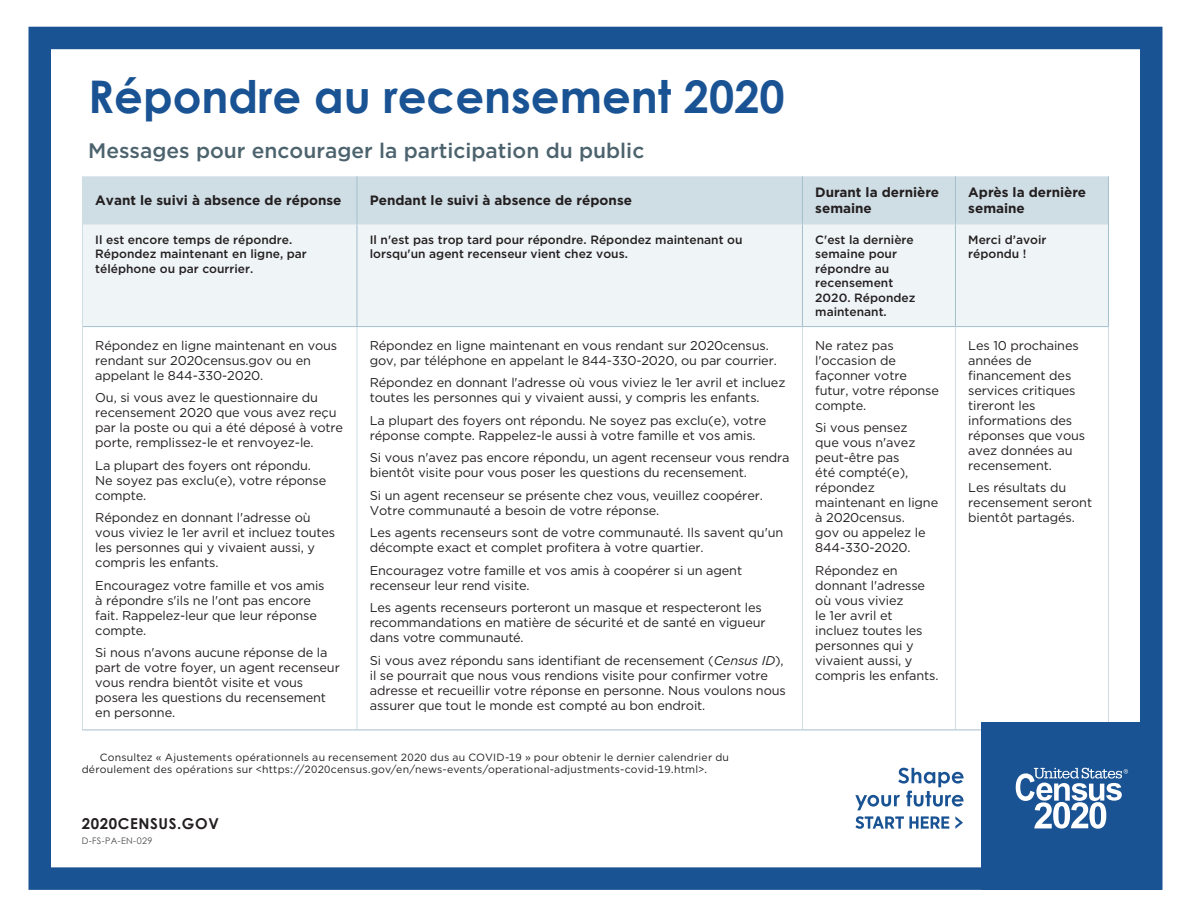
<style>
.page{position:relative;width:1188px;height:918px;background:#fff}
.page>*{position:absolute;margin:0;border:0;box-sizing:border-box;transform-origin:0 0}
.Title-B{font:700 45px "Century Gothic";color:#1a5393}
.Subtitle{font:500 21px "Gotham";color:#4c636e}
.t1{font:700 15px "Century Gothic";letter-spacing:.04em;color:#231f20}
.t2{font:700 13.5px/16.2px "Gotham";color:#231f20}
.t3{font:12.75px/15px "Gotham";letter-spacing:-.01em;color:#231f20}
.t4{font:500 12px/14.4px "Gotham";color:#231f20}
.footnote{font:10.5px/12.8px "Gotham";letter-spacing:.02em;color:#231f20}
.t5{font:9px "Century Gothic";letter-spacing:.04em;color:#4a4747}
.s1{font-style:italic}
</style>
<div class="page">
<div style="left:28px;top:27px;width:1134px;height:863px;border:22px solid #1a5393"></div>
<div style="left:83px;top:176px;width:1025px;height:48px;background:#cfdde4"></div>
<div style="left:83px;top:225px;width:1025px;height:101px;background:#eff4f6"></div>
<hr style="left:82px;top:176px;width:1px;height:48px;background:#cfdde4">
<hr style="left:82px;top:224px;width:275px;height:1px;background:#cfdde4">
<hr style="left:82px;top:224px;width:1px;height:103px;background:#cfdde4">
<hr style="left:357px;top:224px;width:445px;height:1px;background:#cfdde4">
<hr style="left:802px;top:224px;width:153px;height:1px;background:#cfdde4">
<hr style="left:955px;top:224px;width:153px;height:1px;background:#cfdde4">
<hr style="left:82px;top:327px;width:1px;height:403px;background:#cfdde4">
<hr style="left:357px;top:327px;width:1px;height:403px;background:#cfdde4">
<hr style="left:802px;top:327px;width:1px;height:403px;background:#cfdde4">
<hr style="left:955px;top:327px;width:1px;height:403px;background:#cfdde4">
<hr style="left:1108px;top:327px;width:1px;height:403px;background:#cfdde4">
<hr style="left:357px;top:176px;width:1px;height:48px;background:#a5c0ce">
<hr style="left:802px;top:176px;width:1px;height:48px;background:#a5c0ce">
<hr style="left:955px;top:176px;width:1px;height:48px;background:#a5c0ce">
<hr style="left:1108px;top:176px;width:1px;height:48px;background:#a5c0ce">
<hr style="left:357px;top:224px;width:1px;height:102px;background:#a5c0ce">
<hr style="left:802px;top:224px;width:1px;height:102px;background:#a5c0ce">
<hr style="left:955px;top:224px;width:1px;height:102px;background:#a5c0ce">
<hr style="left:1108px;top:224px;width:1px;height:102px;background:#a5c0ce">
<hr style="left:83px;top:326px;width:274px;height:1px;background:#a5c0ce">
<hr style="left:357px;top:326px;width:445px;height:1px;background:#a5c0ce">
<hr style="left:802px;top:326px;width:153px;height:1px;background:#a5c0ce">
<hr style="left:955px;top:326px;width:154px;height:1px;background:#a5c0ce">
<hr style="left:82px;top:730px;width:275px;height:1px;background:#a5c0ce">
<hr style="left:357px;top:730px;width:445px;height:1px;background:#a5c0ce">
<hr style="left:802px;top:730px;width:153px;height:1px;background:#a5c0ce">
<hr style="left:955px;top:730px;width:154px;height:1px;background:#a5c0ce">
<div style="left:981px;top:722px;width:181px;height:167px;background:#1a5393"></div>
<svg style="left:855px;top:816px;width:94px;height:13px"></svg>
<svg style="left:955px;top:816px;width:8px;height:13px"></svg>
<svg style="left:855px;top:768px;width:109px;height:42px"></svg>
<svg style="left:1016px;top:768px;width:112px;height:61px"></svg>
<p class="Title-B" style="left:88px;top:62px;width:698px">Répondre au recensement 2020</p>
<p class="Subtitle" style="left:88px;top:136px;width:558px">Messages pour encourager la participation du public</p>
<p class="t2" style="left:95px;top:192px;width:248px">Avant le suivi à absence de réponse</p>
<p class="t2" style="left:370px;top:192px;width:264px">Pendant le suivi à absence de réponse</p>
<p class="t2" style="left:815px;top:184px;width:125px">Durant la dernière semaine</p>
<p class="t2" style="left:968px;top:184px;width:119px">Après la dernière semaine</p>
<p class="t4" style="left:95px;top:232px;width:213px">Il est encore temps de répondre.<br>Répondez maintenant en ligne, par téléphone ou par courrier.</p>
<p class="t4" style="left:370px;top:232px;width:374px">Il n'est pas trop tard pour répondre. Répondez maintenant ou lorsqu'un agent recenseur vient chez vous.</p>
<p class="t4" style="left:815px;top:232px;width:102px">C'est la dernière semaine pour répondre au recensement<br>2020. Répondez maintenant.</p>
<p class="t4" style="left:968px;top:232px;width:80px">Merci d’avoir répondu !</p>
<p class="t3" style="left:95px;top:337px;width:244px">Répondez en ligne maintenant en vous rendant sur 2020census.gov ou en appelant le 844-330-2020.</p>
<p class="t3" style="left:95px;top:390px;width:249px">Ou, si vous avez le questionnaire du recensement 2020 que vous avez reçu par la poste ou qui a été déposé à votre porte, remplissez-le et renvoyez-le.</p>
<p class="t3" style="left:95px;top:457px;width:233px">La plupart des foyers ont répondu.<br>Ne soyez pas exclu(e), votre réponse compte.</p>
<p class="t3" style="left:95px;top:510px;width:242px">Répondez en donnant l'adresse où vous viviez le 1er avril et incluez toutes les personnes qui y vivaient aussi, y compris les enfants.</p>
<p class="t3" style="left:95px;top:577px;width:231px">Encouragez votre famille et vos amis à répondre s'ils ne l'ont pas encore fait. Rappelez-leur que leur réponse compte.</p>
<p class="t3" style="left:95px;top:645px;width:246px">Si nous n'avons aucune réponse de la part de votre foyer, un agent recenseur vous rendra bientôt visite et vous posera les questions du recensement en personne.</p>
<p class="t3" style="left:370px;top:337px;width:409px">Répondez en ligne maintenant en vous rendant sur 2020census. gov, par téléphone en appelant le 844-330-2020, ou par courrier.</p>
<p class="t3" style="left:370px;top:375px;width:417px">Répondez en donnant l'adresse où vous viviez le 1er avril et incluez toutes les personnes qui y vivaient aussi, y compris les enfants.</p>
<p class="t3" style="left:370px;top:412px;width:398px">La plupart des foyers ont répondu. Ne soyez pas exclu(e), votre réponse compte. Rappelez-le aussi à votre famille et vos amis.</p>
<p class="t3" style="left:370px;top:450px;width:421px">Si vous n'avez pas encore répondu, un agent recenseur vous rendra bientôt visite pour vous poser les questions du recensement.</p>
<p class="t3" style="left:370px;top:487px;width:395px">Si un agent recenseur se présente chez vous, veuillez coopérer.<br>Votre communauté a besoin de votre réponse.</p>
<p class="t3" style="left:370px;top:525px;width:415px">Les agents recenseurs sont de votre communauté. Ils savent qu'un décompte exact et complet profitera à votre quartier.</p>
<p class="t3" style="left:370px;top:562px;width:374px">Encouragez votre famille et vos amis à coopérer si un agent recenseur leur rend visite.</p>
<p class="t3" style="left:370px;top:600px;width:397px">Les agents recenseurs porteront un masque et respecteront les recommandations en matière de sécurité et de santé en vigueur dans votre communauté.</p>
<p class="t3" style="left:370px;top:652px;width:418px">Si vous avez répondu sans identifiant de recensement (<span class="s1">Census ID</span>), il se pourrait que nous vous rendions visite pour confirmer votre adresse et recueillir votre réponse en personne. Nous voulons nous assurer que tout le monde est compté au bon endroit.</p>
<p class="t3" style="left:968px;top:337px;width:118px">Les 10 prochaines années de financement des services critiques tireront les informations des réponses que vous avez données au recensement.</p>
<p class="t3" style="left:968px;top:480px;width:125px">Les résultats du recensement seront bientôt partagés.</p>
<p class="t3" style="left:815px;top:337px;width:125px">Ne ratez pas l'occasion de façonner votre futur, votre réponse compte.</p>
<p class="t3" style="left:815px;top:420px;width:124px">Si vous pensez<br>que vous n'avez peut-être pas<br>été compté(e), répondez maintenant en ligne à 2020census.<br>gov ou appelez le<br>844-330-2020.</p>
<p class="t3" style="left:815px;top:562px;width:125px">Répondez en donnant l'adresse où vous viviez<br>le 1er avril et incluez toutes les personnes qui y vivaient aussi, y compris les enfants.</p>
<p class="footnote" style="left:82px;top:750px;width:649px;text-indent:18px">Consultez « Ajustements opérationnels au recensement 2020 dus au COVID-19 » pour obtenir le dernier calendrier du déroulement des opérations sur &lt;https://2020census.gov/en/news-events/operational-adjustments-covid-19.html&gt;.</p>
<p class="t1" style="left:82px;top:812px;width:139px">2020CENSUS.GOV</p>
<p class="t5" style="left:82px;top:835px;width:72px">D-FS-PA-EN-029</p>
</div>
